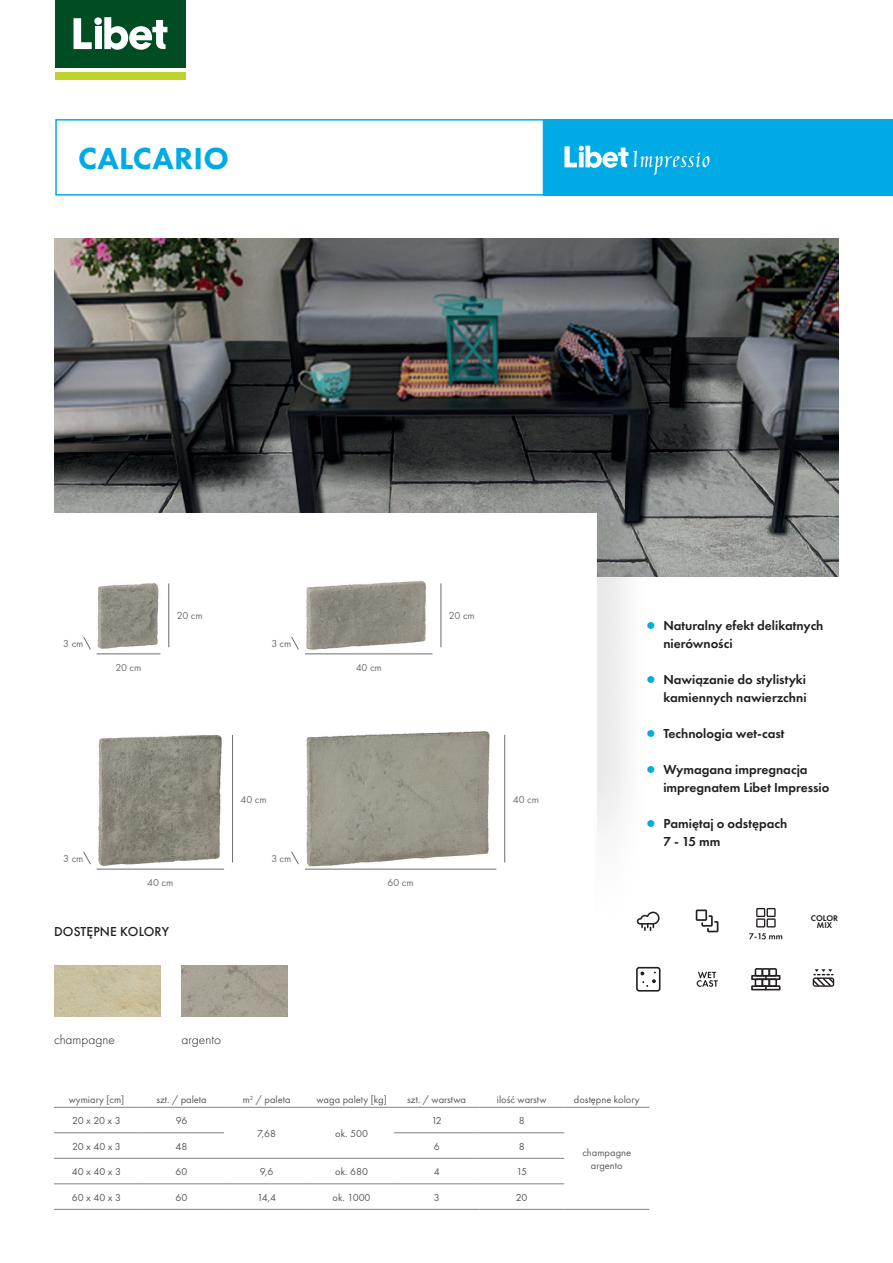
<style>
.page{position:relative;width:893px;height:1263px;background:#fff}
.page>*{position:absolute;margin:0;border:0;box-sizing:border-box;transform-origin:0 0}
.t1{font:800 31.5px "Futura PT";letter-spacing:.01em;color:#00abe5}
.t2{font:600 13.5px/18px "Futura PT";color:#231f20}
.t3{font:300 13.5px "Futura PT";color:#231f20}
.t4{font:500 13.5px "Futura PT";letter-spacing:.01em;color:#231f20}
.t5{font:10.5px/12.6px "Futura PT";color:#57585a;text-align:center}
.t6{font:10.5px "Futura PT";color:#6c6d70}
.t7{font:8.55px/7.4px "Futura TOT Dem";color:#231f20;text-align:center}
.s1{font-family:"Futura TOT";font-weight:300;color:#00abe5}
</style>
<div class="page">
<img style="left:54px;top:238px;width:785px;height:338px">
<div style="left:137px;top:464px;width:517px;height:498px;background:#231f20;opacity:.1"></div>
<div style="left:139px;top:513px;width:457px;height:458px;background:#fff"></div>
<div style="left:34px;top:513px;width:560px;height:422px;background:#fff"></div>
<div style="left:543px;top:119px;width:350px;height:77px;background:#00abe5"></div>
<div style="left:55px;top:0;width:131px;height:67px;background:#004c23"></div>
<svg style="left:74px;top:18px;width:18px;height:31px"></svg>
<div style="left:94px;top:17px;width:8px;height:8px;background:#fff;border-radius:50%"></div>
<div style="left:95px;top:27px;width:7px;height:22px;background:#fff"></div>
<svg style="left:104px;top:17px;width:63px;height:33px"></svg>
<div style="left:55px;top:72px;width:131px;height:8px;background:#c0d32b"></div>
<svg style="left:564px;top:146px;width:145px;height:29px"></svg>
<div style="left:55px;top:119px;width:489px;height:77px;border:2px solid #00abe5"></div>
<svg style="left:696px;top:909px;width:22px;height:23px"></svg>
<svg style="left:756px;top:908px;width:20px;height:19px"></svg>
<div style="left:636px;top:967px;width:24px;height:24px;border:2px solid #231f20;border-radius:2px"></div>
<svg style="left:640px;top:971px;width:16px;height:16px"></svg>
<div style="left:755px;top:978px;width:8px;height:9px;border:2px solid #231f20"></div>
<div style="left:762px;top:978px;width:8px;height:9px;border:2px solid #231f20"></div>
<div style="left:768px;top:978px;width:9px;height:9px;border:2px solid #231f20"></div>
<div style="left:751px;top:985px;width:29px;height:5px;border:2px solid #231f20"></div>
<div style="left:751px;top:975px;width:29px;height:5px;border:2px solid #231f20"></div>
<div style="left:755px;top:968px;width:8px;height:8px;border:2px solid #231f20"></div>
<div style="left:762px;top:968px;width:8px;height:8px;border:2px solid #231f20"></div>
<div style="left:768px;top:968px;width:9px;height:8px;border:2px solid #231f20"></div>
<svg style="left:637px;top:911px;width:23px;height:19px"></svg>
<img style="left:54px;top:965px;width:106px;height:51px">
<img style="left:182px;top:965px;width:106px;height:51px">
<svg style="left:749px;top:933px;width:33px;height:6px"></svg>
<hr style="left:54px;top:1158px;width:85px;height:1px;background:#808285">
<hr style="left:139px;top:1158px;width:85px;height:1px;background:#808285">
<hr style="left:394px;top:1158px;width:85px;height:1px;background:#808285">
<hr style="left:479px;top:1158px;width:85px;height:1px;background:#808285">
<hr style="left:54px;top:1183px;width:85px;height:1px;background:#808285">
<hr style="left:139px;top:1183px;width:85px;height:1px;background:#808285">
<hr style="left:224px;top:1183px;width:85px;height:1px;background:#808285">
<hr style="left:309px;top:1183px;width:85px;height:1px;background:#808285">
<hr style="left:394px;top:1183px;width:85px;height:1px;background:#808285">
<hr style="left:479px;top:1183px;width:85px;height:1px;background:#808285">
<hr style="left:54px;top:1209px;width:85px;height:1px;background:#808285">
<hr style="left:139px;top:1209px;width:85px;height:1px;background:#808285">
<hr style="left:224px;top:1209px;width:85px;height:1px;background:#808285">
<hr style="left:309px;top:1209px;width:85px;height:1px;background:#808285">
<hr style="left:394px;top:1209px;width:85px;height:1px;background:#808285">
<hr style="left:479px;top:1209px;width:85px;height:1px;background:#808285">
<hr style="left:564px;top:1107px;width:85px;height:1px;background:#808285">
<hr style="left:564px;top:1209px;width:85px;height:1px;background:#808285">
<hr style="left:224px;top:1107px;width:85px;height:1px;background:#808285">
<hr style="left:224px;top:1158px;width:85px;height:1px;background:#808285">
<hr style="left:309px;top:1107px;width:85px;height:1px;background:#808285">
<hr style="left:309px;top:1158px;width:85px;height:1px;background:#808285">
<hr style="left:54px;top:1132px;width:85px;height:1px;background:#808285">
<hr style="left:139px;top:1132px;width:85px;height:1px;background:#808285">
<hr style="left:394px;top:1132px;width:85px;height:1px;background:#808285">
<hr style="left:479px;top:1132px;width:85px;height:1px;background:#808285">
<hr style="left:54px;top:1107px;width:85px;height:1px;background:#808285">
<hr style="left:139px;top:1107px;width:85px;height:1px;background:#808285">
<hr style="left:394px;top:1107px;width:85px;height:1px;background:#808285">
<hr style="left:479px;top:1107px;width:85px;height:1px;background:#808285">
<img style="left:96px;top:734px;width:129px;height:136px">
<img style="left:305px;top:731px;width:189px;height:138px">
<hr style="left:97px;top:654px;width:63px;height:1px;background:#6c6d70">
<hr style="left:97px;top:869px;width:127px;height:1px;background:#6c6d70">
<hr style="left:305px;top:869px;width:191px;height:1px;background:#6c6d70">
<img style="left:305px;top:581px;width:124px;height:73px">
<hr style="left:305px;top:654px;width:128px;height:1px;background:#6c6d70">
<svg style="left:291px;top:851px;width:8px;height:13px"></svg>
<svg style="left:83px;top:851px;width:8px;height:13px"></svg>
<svg style="left:291px;top:637px;width:8px;height:13px"></svg>
<svg style="left:83px;top:637px;width:8px;height:13px"></svg>
<hr style="left:169px;top:583px;width:1px;height:64px;background:#6c6d70">
<hr style="left:441px;top:583px;width:1px;height:64px;background:#6c6d70">
<hr style="left:232px;top:735px;width:1px;height:127px;background:#6c6d70">
<hr style="left:504px;top:735px;width:1px;height:127px;background:#6c6d70">
<img style="left:97px;top:583px;width:62px;height:66px">
<svg style="left:697px;top:972px;width:21px;height:15px"></svg>
<svg style="left:812px;top:969px;width:23px;height:18px"></svg>
<h1 class="t1" style="left:78px;top:139px;width:152px">CALCARIO</h1>
<p class="t6" style="left:177px;top:610px;width:27px">20 cm</p>
<p class="t6" style="left:449px;top:610px;width:27px">20 cm</p>
<p class="t6" style="left:63px;top:637px;width:22px">3 cm</p>
<p class="t6" style="left:271px;top:637px;width:22px">3 cm</p>
<p class="t6" style="left:116px;top:661px;width:27px">20 cm</p>
<p class="t6" style="left:356px;top:661px;width:28px">40 cm</p>
<p class="t6" style="left:241px;top:793px;width:28px">40 cm</p>
<p class="t6" style="left:513px;top:793px;width:28px">40 cm</p>
<p class="t6" style="left:63px;top:852px;width:22px">3 cm</p>
<p class="t6" style="left:271px;top:852px;width:22px">3 cm</p>
<p class="t6" style="left:147px;top:876px;width:28px">40 cm</p>
<p class="t6" style="left:388px;top:876px;width:28px">60 cm</p>
<p class="t4" style="left:54px;top:923px;width:117px">DOSTĘPNE KOLORY</p>
<p class="t3" style="left:54px;top:1032px;width:62px">champagne</p>
<p class="t3" style="left:182px;top:1032px;width:41px">argento</p>
<p class="t2" style="left:663px;top:616px;width:162px;text-indent:-17px"><span class="s1">▯</span> Naturalny efekt delikatnych nierówności</p>
<p class="t2" style="left:646px;top:670px;width:162px;text-align:right"><span class="s1">▯</span> Nawiązanie do stylistyki kamiennych nawierzchni</p>
<p class="t2" style="left:646px;top:724px;width:140px"><span class="s1">▯</span> Technologia wet-cast</p>
<p class="t2" style="left:663px;top:760px;width:168px;text-indent:-17px"><span class="s1">▯</span> Wymagana impregnacja impregnatem Libet Impressio</p>
<p class="t2" style="left:663px;top:814px;width:125px;text-indent:-17px"><span class="s1">▯</span> Pamiętaj o odstępach<br>7 - 15 mm</p>
<p class="t7" style="left:811px;top:914px;width:29px">COLOR<br>MIX</p>
<p class="t5" style="left:69px;top:1093px;width:57px">wymiary [cm]</p>
<p class="t5" style="left:156px;top:1093px;width:52px">szt. / paleta</p>
<p class="t5" style="left:243px;top:1093px;width:49px">m<sup>2</sup> / paleta</p>
<p class="t5" style="left:316px;top:1093px;width:72px">waga palety [kg]</p>
<p class="t5" style="left:407px;top:1093px;width:60px">szt. / warstwa</p>
<p class="t5" style="left:497px;top:1093px;width:51px">ilość warstw</p>
<p class="t5" style="left:574px;top:1093px;width:67px">dostępne kolory</p>
<p class="t5" style="left:72px;top:1114px;width:50px">20 x 20 x 3</p>
<p class="t5" style="left:176px;top:1114px;width:13px">96</p>
<p class="t5" style="left:257px;top:1127px;width:20px">7,68</p>
<p class="t5" style="left:335px;top:1127px;width:34px">ok. 500</p>
<p class="t5" style="left:431px;top:1114px;width:12px">12</p>
<p class="t5" style="left:519px;top:1114px;width:7px">8</p>
<p class="t5" style="left:72px;top:1140px;width:50px">20 x 40 x 3</p>
<p class="t5" style="left:176px;top:1140px;width:13px">48</p>
<p class="t5" style="left:434px;top:1140px;width:7px">6</p>
<p class="t5" style="left:519px;top:1140px;width:7px">8</p>
<p class="t5" style="left:72px;top:1165px;width:51px">40 x 40 x 3</p>
<p class="t5" style="left:176px;top:1165px;width:13px">60</p>
<p class="t5" style="left:260px;top:1165px;width:15px">9,6</p>
<p class="t5" style="left:335px;top:1165px;width:34px">ok. 680</p>
<p class="t5" style="left:434px;top:1165px;width:7px">4</p>
<p class="t5" style="left:516px;top:1165px;width:12px">15</p>
<p class="t5" style="left:72px;top:1191px;width:51px">60 x 40 x 3</p>
<p class="t5" style="left:176px;top:1191px;width:13px">60</p>
<p class="t5" style="left:257px;top:1191px;width:20px">14,4</p>
<p class="t5" style="left:333px;top:1191px;width:39px">ok. 1000</p>
<p class="t5" style="left:434px;top:1191px;width:7px">3</p>
<p class="t5" style="left:516px;top:1191px;width:13px">20</p>
<p class="t5" style="left:582px;top:1146px;width:50px">champagne argento</p>
</div>
